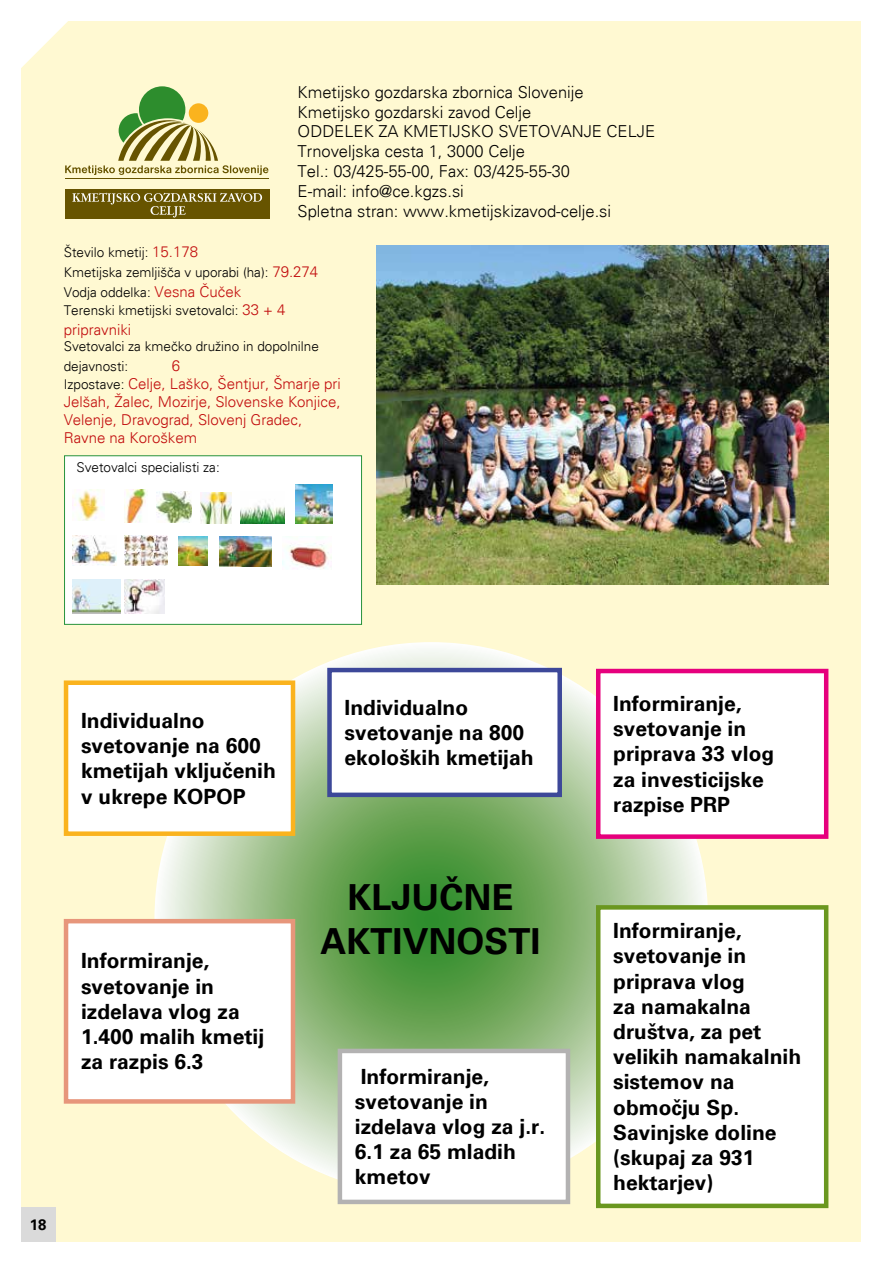
<style>
.page{position:relative;width:893px;height:1263px;background:#fff}
.page>*{position:absolute;margin:0;border:0;box-sizing:border-box;transform-origin:0 0}
.t1{font:700 36px/43.2px "Univers";color:#000;text-align:center}
.t2{font:700 21px/25.2px "Univers";color:#000}
.t3{font:300 16.5px/19.8px "Univers";color:#000}
.t4{font:300 15px/18px "Univers";color:#c20d0e}
.t5{font:700 15px "Univers";color:#000}
.t6{font:300 13.5px/19.8px "Univers";color:#000}
.s1{font-size:15px;color:#c20d0e}
.s2{font-size:13.5px;color:#000}
</style>
<div class="page">
<div style="left:6px;top:15px;width:855px;height:1248px;background:#fff9d2"></div>
<div style="left:64px;top:455px;width:298px;height:170px;background:#fff;border:1px solid #27933c"></div>
<div style="left:65px;top:189px;width:205px;height:30px;background:#675400"></div>
<hr style="left:65px;top:178px;width:204px;height:1px;background:#675400">
<svg style="left:72px;top:193px;width:190px;height:25px"></svg>
<img style="left:376px;top:245px;width:452px;height:339px">
<svg style="left:154px;top:642px;width:554px;height:554px;background:#8eba7e"></svg>
<div style="left:66px;top:683px;width:227px;height:151px;background:#fff"></div>
<div style="left:64px;top:680px;width:231px;height:156px;border:4px solid #fab31e"></div>
<div style="left:66px;top:921px;width:227px;height:180px;background:#fff"></div>
<div style="left:64px;top:919px;width:231px;height:185px;border:4px solid #e7967b"></div>
<div style="left:329px;top:670px;width:231px;height:125px;background:#fff"></div>
<div style="left:327px;top:668px;width:235px;height:129px;border:4px solid #3d4899"></div>
<div style="left:340px;top:1051px;width:228px;height:151px;background:#fff"></div>
<div style="left:338px;top:1049px;width:232px;height:155px;border:4px solid #b3b2b2"></div>
<div style="left:598px;top:671px;width:228px;height:166px;background:#fff"></div>
<div style="left:596px;top:669px;width:232px;height:170px;border:4px solid #e6007d"></div>
<div style="left:598px;top:907px;width:228px;height:299px;background:#fff"></div>
<div style="left:596px;top:905px;width:232px;height:303px;border:4px solid #6a971f"></div>
<img style="left:73px;top:489px;width:30px;height:32px">
<img style="left:124px;top:489px;width:23px;height:33px">
<img style="left:156px;top:492px;width:36px;height:30px">
<img style="left:200px;top:493px;width:32px;height:30px">
<img style="left:241px;top:504px;width:43px;height:19px">
<img style="left:295px;top:485px;width:37px;height:38px">
<img style="left:73px;top:535px;width:43px;height:31px">
<img style="left:124px;top:535px;width:44px;height:31px">
<img style="left:179px;top:537px;width:29px;height:29px">
<img style="left:219px;top:537px;width:53px;height:29px">
<img style="left:283px;top:543px;width:48px;height:26px">
<img style="left:73px;top:579px;width:47px;height:34px">
<img style="left:124px;top:579px;width:40px;height:34px">
<div style="left:0;top:0;width:893px;height:21px;background:#fff"></div>
<div style="left:0;top:1242px;width:893px;height:21px;background:#fff"></div>
<div style="left:0;top:0;width:21px;height:1263px;background:#fff"></div>
<div style="left:21px;top:1208px;width:34px;height:34px;background:#dadada"></div>
<svg style="left:21px;top:21px;width:247px;height:154px"></svg>
<p class="t3" style="left:298px;top:82px;width:359px">Kmetijsko gozdarska zbornica Slovenije Kmetijsko gozdarski zavod Celje<br>ODDELEK ZA KMETIJSKO SVETOVANJE CELJE Trnoveljska cesta 1, 3000 Celje<br>Tel.: 03/425-55-00, Fax: 03/425-55-30<br>E-mail: info@ce.kgzs.si<br>Spletna stran: www.kmetijskizavod-celje.si</p>
<p class="t6" style="left:64px;top:243px;width:256px">Število kmetij: <span class="s1">15.178<br></span>Kmetijska zemljišča v uporabi (ha): <span class="s1">79.274<br></span>Vodja oddelka: <span class="s1">Vesna Čuček</span></p>
<p class="t6" style="left:64px;top:300px;width:223px">Terenski kmetijski svetovalci: <span class="s1">33 + 4</span></p>
<p class="t4" style="left:64px;top:321px;width:69px">pripravniki</p>
<p class="t6" style="left:64px;top:337px;width:257px">Svetovalci za kmečko družino in dopolnilne dejavnosti:</p>
<p class="t4" style="left:64px;top:357px;width:279px;text-indent:108px">6<br><span class="s2">Izpostave:</span> Celje, Laško, Šentjur, Šmarje pri<br>Jelšah, Žalec, Mozirje, Slovenske Konjice,<br>Velenje, Dravograd, Slovenj Gradec,<br>Ravne na Koroškem</p>
<p class="t6" style="left:77px;top:458px;width:145px">Svetovalci specialisti za:</p>
<p class="t2" style="left:81px;top:709px;width:196px">Individualno svetovanje na 600 kmetijah vključenih v ukrepe KOPOP</p>
<p class="t2" style="left:81px;top:949px;width:185px">Informiranje, svetovanje in izdelava vlog za<br>1.400 malih kmetij za razpis 6.3</p>
<p class="t5" style="left:30px;top:1216px;width:18px">18</p>
<p class="t2" style="left:344px;top:696px;width:191px">Individualno svetovanje na 800 ekoloških kmetijah</p>
<h1 class="t1" style="left:320px;top:878px;width:222px">KLJUČNE<br>AKTIVNOSTI</h1>
<p class="t2" style="left:355px;top:1064px;width:192px">Informiranje, svetovanje in izdelava vlog za j.r.<br>6.1 za 65 mladih kmetov</p>
<p class="t2" style="left:613px;top:692px;width:163px">Informiranje, svetovanje in priprava 33 vlog za investicijske razpise PRP</p>
<p class="t2" style="left:613px;top:919px;width:189px">Informiranje, svetovanje in priprava vlog<br>za namakalna društva, za pet velikih namakalnih sistemov na območju Sp.<br>Savinjske doline (skupaj za 931 hektarjev)</p>
</div>
